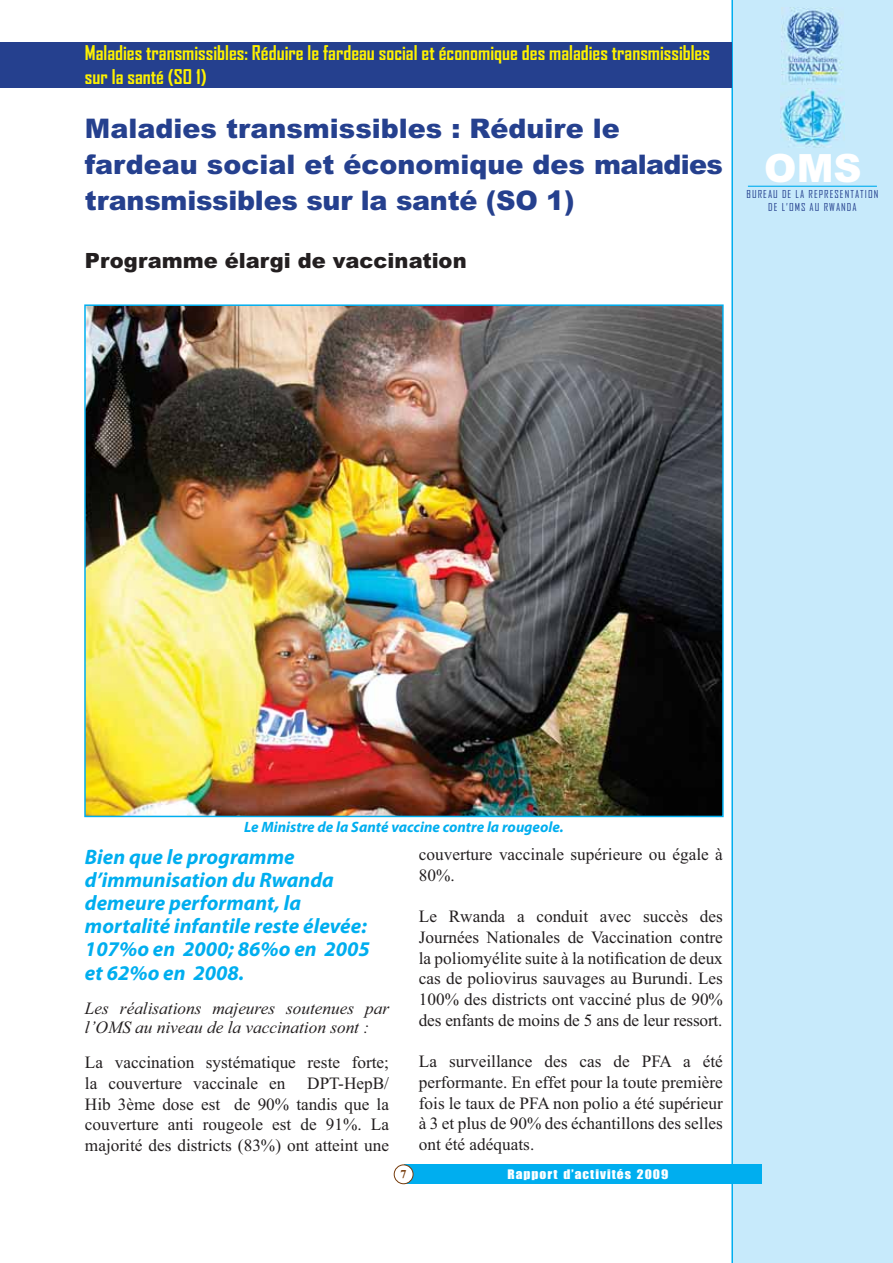
<style>
.page{position:relative;width:893px;height:1263px;background:#fff}
.page>*{position:absolute;margin:0;border:0;box-sizing:border-box;transform-origin:0 0}
.t1{font:900 39px "Arial";color:#fff}
.t2{font:900 27px/36px "Arial";color:#25408e}
.t3{font:italic 700 21px/23.1px "Myriad Pro";color:#00aeef}
.t4{font:900 21px "Arial";color:#231f20}
.t5{font:700 19.5px/23.4px "Agency FB";color:#fff200}
.t6{font:17.25px/20.7px "Times New Roman";color:#231f20;text-align:justify}
.t7{font:italic 17.25px/18.9px "Times New Roman";color:#231f20}
.t8{font:italic 700 15px "Myriad Pro";color:#00aeef}
.t9{font:12.15px "Impact";letter-spacing:.075em;color:#fff;scale:1.11 1}
.t10{font:700 12px "Times New Roman";color:#763b0b}
.t11{font:10.5px/12.6px "Agency FB";letter-spacing:.1em;color:#25408e;text-align:center}
</style>
<div class="page">
<div style="left:731px;top:0;width:162px;height:1263px;background:#c7eafb"></div>
<img style="left:780px;top:89px;width:64px;height:59px">
<img style="left:781px;top:8px;width:63px;height:76px">
<hr style="left:748px;top:186px;width:129px;height:1px;background:#00aeef">
<div style="left:404px;top:1165px;width:357px;height:19px;background:#00aeef"></div>
<div style="left:394px;top:1165px;width:19px;height:19px;background:#fff;border-radius:50%"></div>
<div style="left:394px;top:1165px;width:19px;height:19px;border:1px solid #763b0b;border-radius:50%"></div>
<div style="left:0;top:42px;width:731px;height:46px;background:#25408e"></div>
<img style="left:87px;top:307px;width:634px;height:507px">
<div style="left:84px;top:304px;width:640px;height:513px;border:2px solid #00aeef"></div>
<p class="t5" style="left:85px;top:43px;width:626px">Maladies transmissibles: Réduire le fardeau social et économique des maladies transmissibles sur la santé (SO 1)</p>
<h2 class="t2" style="left:85px;top:114px;width:639px">Maladies transmissibles : Réduire le fardeau social et économique des maladies transmissibles sur la santé (SO 1)</h2>
<p class="t4" style="left:85px;top:253px;width:383px">Programme élargi de vaccination</p>
<h1 class="t1" style="left:764px;top:154px;width:99px">OMS</h1>
<p class="t11" style="left:746px;top:188px;width:133px">BUREAU DE LA REPRESENTATION<br>DE L’OMS AU RWANDA</p>
<p class="t8" style="left:244px;top:821px;width:321px">Le Ministre de la Santé vaccine contre la rougeole.</p>
<p class="t3" style="left:85px;top:847px;width:286px">Bien que le programme d’immunisation du Rwanda demeure performant, la mortalité infantile reste élevée:<br>107%o en 2000; 86%o en 2005 et 62%o en 2008.</p>
<p class="t7" style="left:85px;top:998px;width:306px">Les réalisations majeures soutenues par l’OMS au niveau de la vaccination sont :</p>
<p class="t6" style="left:85px;top:1054px;width:306px">La vaccination systématique reste forte; la couverture vaccinale en</p>
<p class="t6" style="left:85px;top:1074px;width:306px;text-indent:222px">DPT-HepB/ Hib 3ème dose est de 90% tandis que la couverture anti rougeole est de 91%. La majorité des districts (83%) ont atteint une</p>
<p class="t6" style="left:419px;top:846px;width:306px">couverture vaccinale supérieure ou égale à<br>80%.</p>
<p class="t6" style="left:419px;top:908px;width:306px">Le Rwanda a conduit avec succès des Journées Nationales de Vaccination contre la poliomyélite suite à la notification de deux cas de poliovirus sauvages au Burundi. Les 100% des districts ont vacciné plus de 90% des enfants de moins de 5 ans de leur ressort.</p>
<p class="t6" style="left:419px;top:1053px;width:306px">La surveillance des cas de PFA a été performante. En effet pour la toute première fois le taux de PFA non polio a été supérieur à 3 et plus de 90% des échantillons des selles ont été adéquats.</p>
<p class="t10" style="left:400px;top:1167px;width:7px">7</p>
<p class="t9" style="left:507px;top:1170px;width:147px">Rapport d’activités 2009</p>
</div>
